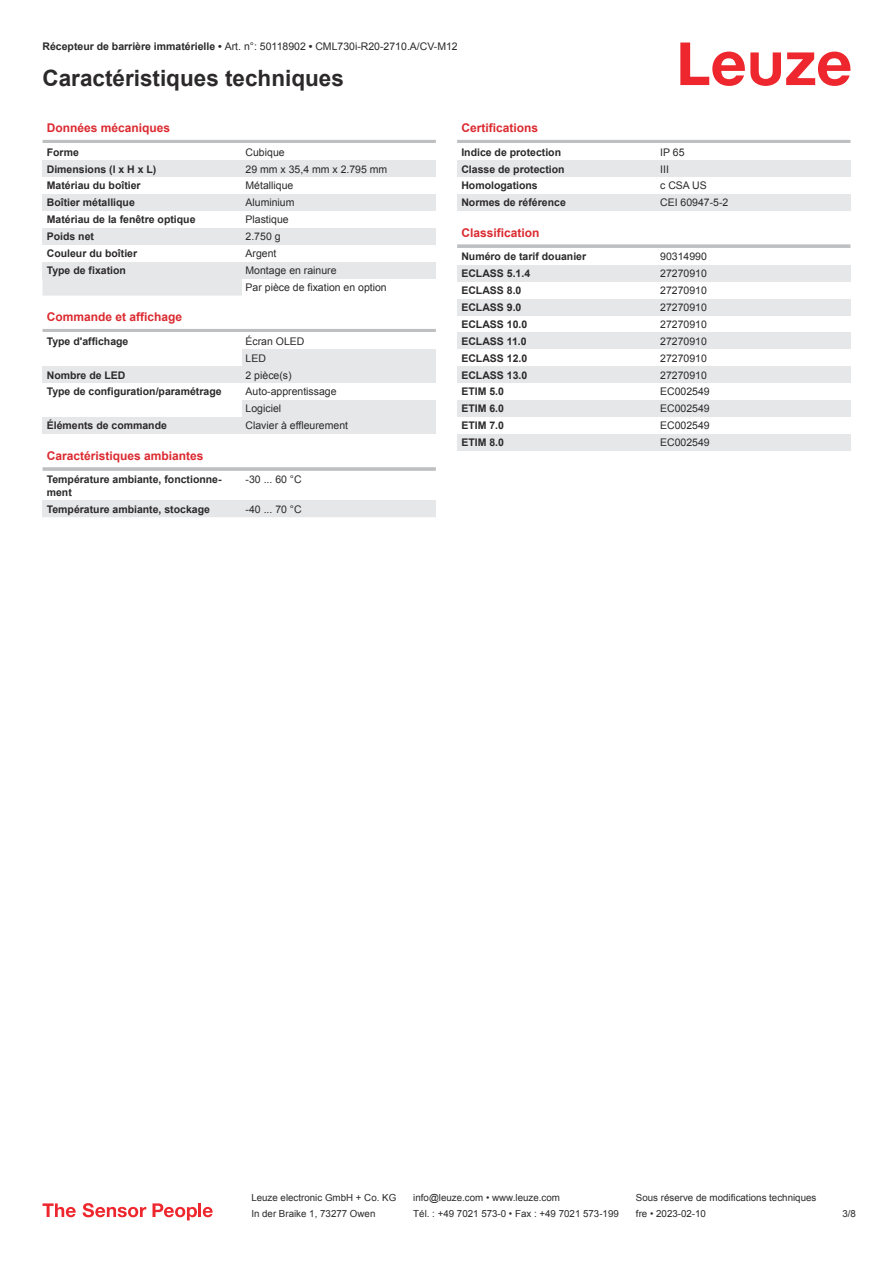
<style>
.page{position:relative;width:893px;height:1263px;background:#fff}
.page>*{position:absolute;margin:0;border:0;box-sizing:border-box;transform-origin:0 0}
.t1{font:700 22.5px "Arial";color:#2b292a}
.t2{font:700 12px "Arial";color:#db2a30}
.t3{font:700 10.5px/12.6px "Arial";color:#2b292a}
.t4{font:10.5px/17px "Arial";color:#2b292a}
.t5{font:9.75px "Arial";color:#2b292a}
.s1{font-weight:700}
</style>
<div class="page">
<svg style="left:680px;top:43px;width:170px;height:43px"></svg>
<div style="left:43px;top:279px;width:199px;height:17px;background:#e6e7e9"></div>
<hr style="left:43px;top:140px;width:393px;height:3px;background:#bdbfc1">
<div style="left:43px;top:160px;width:199px;height:17px;background:#e6e7e9"></div>
<div style="left:242px;top:160px;width:194px;height:17px;background:#e6e7e9"></div>
<div style="left:43px;top:194px;width:199px;height:17px;background:#e6e7e9"></div>
<div style="left:242px;top:194px;width:194px;height:17px;background:#e6e7e9"></div>
<div style="left:43px;top:228px;width:199px;height:17px;background:#e6e7e9"></div>
<div style="left:242px;top:228px;width:194px;height:17px;background:#e6e7e9"></div>
<div style="left:43px;top:262px;width:199px;height:17px;background:#e6e7e9"></div>
<div style="left:242px;top:262px;width:194px;height:17px;background:#e6e7e9"></div>
<hr style="left:43px;top:329px;width:393px;height:3px;background:#bdbfc1">
<div style="left:242px;top:349px;width:194px;height:17px;background:#e6e7e9"></div>
<div style="left:43px;top:366px;width:199px;height:17px;background:#e6e7e9"></div>
<div style="left:242px;top:366px;width:194px;height:17px;background:#e6e7e9"></div>
<div style="left:242px;top:400px;width:194px;height:17px;background:#e6e7e9"></div>
<div style="left:43px;top:417px;width:199px;height:17px;background:#e6e7e9"></div>
<div style="left:242px;top:417px;width:194px;height:17px;background:#e6e7e9"></div>
<hr style="left:43px;top:467px;width:393px;height:4px;background:#c7c9ca">
<div style="left:43px;top:500px;width:199px;height:17px;background:#e6e7e9"></div>
<div style="left:242px;top:500px;width:194px;height:17px;background:#e6e7e9"></div>
<hr style="left:457px;top:140px;width:393px;height:3px;background:#bdbfc1">
<div style="left:457px;top:160px;width:200px;height:17px;background:#e6e7e9"></div>
<div style="left:657px;top:160px;width:193px;height:17px;background:#e6e7e9"></div>
<div style="left:457px;top:194px;width:200px;height:17px;background:#e6e7e9"></div>
<div style="left:657px;top:194px;width:193px;height:17px;background:#e6e7e9"></div>
<svg style="left:457px;top:244px;width:393px;height:4px;fill:#c0c2c3"></svg>
<div style="left:457px;top:265px;width:200px;height:17px;background:#e6e7e9"></div>
<div style="left:657px;top:265px;width:193px;height:17px;background:#e6e7e9"></div>
<div style="left:457px;top:299px;width:200px;height:17px;background:#e6e7e9"></div>
<div style="left:657px;top:299px;width:193px;height:17px;background:#e6e7e9"></div>
<div style="left:457px;top:332px;width:200px;height:17px;background:#e6e7e9"></div>
<div style="left:657px;top:332px;width:193px;height:17px;background:#e6e7e9"></div>
<div style="left:457px;top:366px;width:200px;height:17px;background:#e6e7e9"></div>
<div style="left:657px;top:366px;width:193px;height:17px;background:#e6e7e9"></div>
<div style="left:457px;top:400px;width:200px;height:17px;background:#e6e7e9"></div>
<div style="left:657px;top:400px;width:193px;height:17px;background:#e6e7e9"></div>
<div style="left:457px;top:434px;width:200px;height:17px;background:#e6e7e9"></div>
<div style="left:657px;top:434px;width:193px;height:17px;background:#e6e7e9"></div>
<svg style="left:43px;top:1203px;width:33px;height:14px"></svg>
<svg style="left:83px;top:1203px;width:63px;height:14px"></svg>
<svg style="left:153px;top:1203px;width:44px;height:17px"></svg>
<hr style="left:198px;top:1203px;width:3px;height:14px;background:#ed272d">
<svg style="left:203px;top:1207px;width:10px;height:10px"></svg>
<p class="t4" style="left:43px;top:39px;width:417px"><span class="s1">Récepteur de barrière immatérielle •</span> Art. n°: 50118902 <span class="s1">•</span> CML730i-R20-2710.A/CV-M12</p>
<h1 class="t1" style="left:43px;top:70px;width:303px">Caractéristiques techniques</h1>
<p class="t2" style="left:47px;top:123px;width:125px">Données mécaniques</p>
<p class="t3" style="left:47px;top:147px;width:34px">Forme</p>
<p class="t4" style="left:246px;top:144px;width:41px">Cubique</p>
<p class="t3" style="left:47px;top:164px;width:111px">Dimensions (l x H x L)</p>
<p class="t4" style="left:246px;top:161px;width:143px">29 mm x 35,4 mm x 2.795 mm</p>
<p class="t3" style="left:47px;top:180px;width:95px">Matériau du boîtier</p>
<p class="t4" style="left:246px;top:178px;width:49px">Métallique</p>
<p class="t3" style="left:47px;top:197px;width:90px">Boîtier métallique</p>
<p class="t4" style="left:246px;top:195px;width:51px">Aluminium</p>
<p class="t3" style="left:47px;top:214px;width:150px">Matériau de la fenêtre optique</p>
<p class="t4" style="left:246px;top:212px;width:45px">Plastique</p>
<p class="t3" style="left:47px;top:231px;width:49px">Poids net</p>
<p class="t4" style="left:246px;top:229px;width:37px">2.750 g</p>
<p class="t3" style="left:47px;top:248px;width:92px">Couleur du boîtier</p>
<p class="t4" style="left:246px;top:246px;width:32px">Argent</p>
<p class="t3" style="left:47px;top:265px;width:81px">Type de fixation</p>
<p class="t4" style="left:246px;top:263px;width:143px">Montage en rainure<br>Par pièce de fixation en option</p>
<p class="t2" style="left:47px;top:312px;width:137px">Commande et affichage</p>
<p class="t3" style="left:47px;top:336px;width:83px">Type d'affichage</p>
<p class="t4" style="left:246px;top:333px;width:60px">Écran OLED<br>LED</p>
<p class="t3" style="left:47px;top:369px;width:80px">Nombre de LED</p>
<p class="t4" style="left:246px;top:367px;width:48px">2 pièce(s)</p>
<p class="t3" style="left:47px;top:386px;width:176px">Type de configuration/paramétrage</p>
<p class="t4" style="left:246px;top:384px;width:93px">Auto-apprentissage<br>Logiciel</p>
<p class="t3" style="left:47px;top:420px;width:122px">Éléments de commande</p>
<p class="t4" style="left:246px;top:418px;width:104px">Clavier à effleurement</p>
<p class="t2" style="left:47px;top:451px;width:158px">Caractéristiques ambiantes</p>
<p class="t3" style="left:47px;top:474px;width:176px">Température ambiante, fonctionne&shy;ment</p>
<p class="t4" style="left:246px;top:472px;width:58px">-30 ... 60 °C</p>
<p class="t3" style="left:47px;top:503px;width:165px">Température ambiante, stockage</p>
<p class="t4" style="left:246px;top:501px;width:58px">-40 ... 70 °C</p>
<p class="t2" style="left:461px;top:123px;width:78px">Certifications</p>
<p class="t3" style="left:461px;top:147px;width:101px">Indice de protection</p>
<p class="t4" style="left:660px;top:144px;width:26px">IP 65</p>
<p class="t3" style="left:461px;top:164px;width:105px">Classe de protection</p>
<p class="t4" style="left:660px;top:161px;width:10px">III</p>
<p class="t3" style="left:461px;top:180px;width:78px">Homologations</p>
<p class="t4" style="left:660px;top:178px;width:48px">c CSA US</p>
<p class="t3" style="left:461px;top:197px;width:106px">Normes de référence</p>
<p class="t4" style="left:660px;top:195px;width:70px">CEI 60947-5-2</p>
<p class="t2" style="left:461px;top:228px;width:80px">Classification</p>
<p class="t3" style="left:461px;top:251px;width:126px">Numéro de tarif douanier</p>
<p class="t4" style="left:660px;top:249px;width:48px">90314990</p>
<p class="t3" style="left:461px;top:268px;width:70px">ECLASS 5.1.4</p>
<p class="t4" style="left:660px;top:266px;width:48px">27270910</p>
<p class="t3" style="left:461px;top:285px;width:62px">ECLASS 8.0</p>
<p class="t4" style="left:660px;top:283px;width:48px">27270910</p>
<p class="t3" style="left:461px;top:302px;width:62px">ECLASS 9.0</p>
<p class="t4" style="left:660px;top:300px;width:48px">27270910</p>
<p class="t3" style="left:461px;top:319px;width:67px">ECLASS 10.0</p>
<p class="t4" style="left:660px;top:317px;width:48px">27270910</p>
<p class="t3" style="left:461px;top:336px;width:67px">ECLASS 11.0</p>
<p class="t4" style="left:660px;top:333px;width:48px">27270910</p>
<p class="t3" style="left:461px;top:353px;width:67px">ECLASS 12.0</p>
<p class="t4" style="left:660px;top:350px;width:48px">27270910</p>
<p class="t3" style="left:461px;top:369px;width:67px">ECLASS 13.0</p>
<p class="t4" style="left:660px;top:367px;width:48px">27270910</p>
<p class="t3" style="left:461px;top:386px;width:44px">ETIM 5.0</p>
<p class="t4" style="left:660px;top:384px;width:51px">EC002549</p>
<p class="t3" style="left:461px;top:403px;width:44px">ETIM 6.0</p>
<p class="t4" style="left:660px;top:401px;width:51px">EC002549</p>
<p class="t3" style="left:461px;top:420px;width:44px">ETIM 7.0</p>
<p class="t4" style="left:660px;top:418px;width:51px">EC002549</p>
<p class="t3" style="left:461px;top:437px;width:44px">ETIM 8.0</p>
<p class="t4" style="left:660px;top:435px;width:51px">EC002549</p>
<p class="t5" style="left:251px;top:1194px;width:146px">Leuze electronic GmbH + Co. KG</p>
<p class="t5" style="left:413px;top:1194px;width:148px">info@leuze.com • www.leuze.com</p>
<p class="t5" style="left:636px;top:1194px;width:182px">Sous réserve de modifications techniques</p>
<p class="t5" style="left:251px;top:1210px;width:126px">In der Braike 1, 73277 Owen</p>
<p class="t5" style="left:413px;top:1210px;width:207px">Tél. : +49 7021 573-0 • Fax : +49 7021 573-199</p>
<p class="t5" style="left:636px;top:1210px;width:72px">fre • 2023-02-10</p>
<p class="t5" style="left:842px;top:1210px;width:15px">3 /8</p>
</div>
